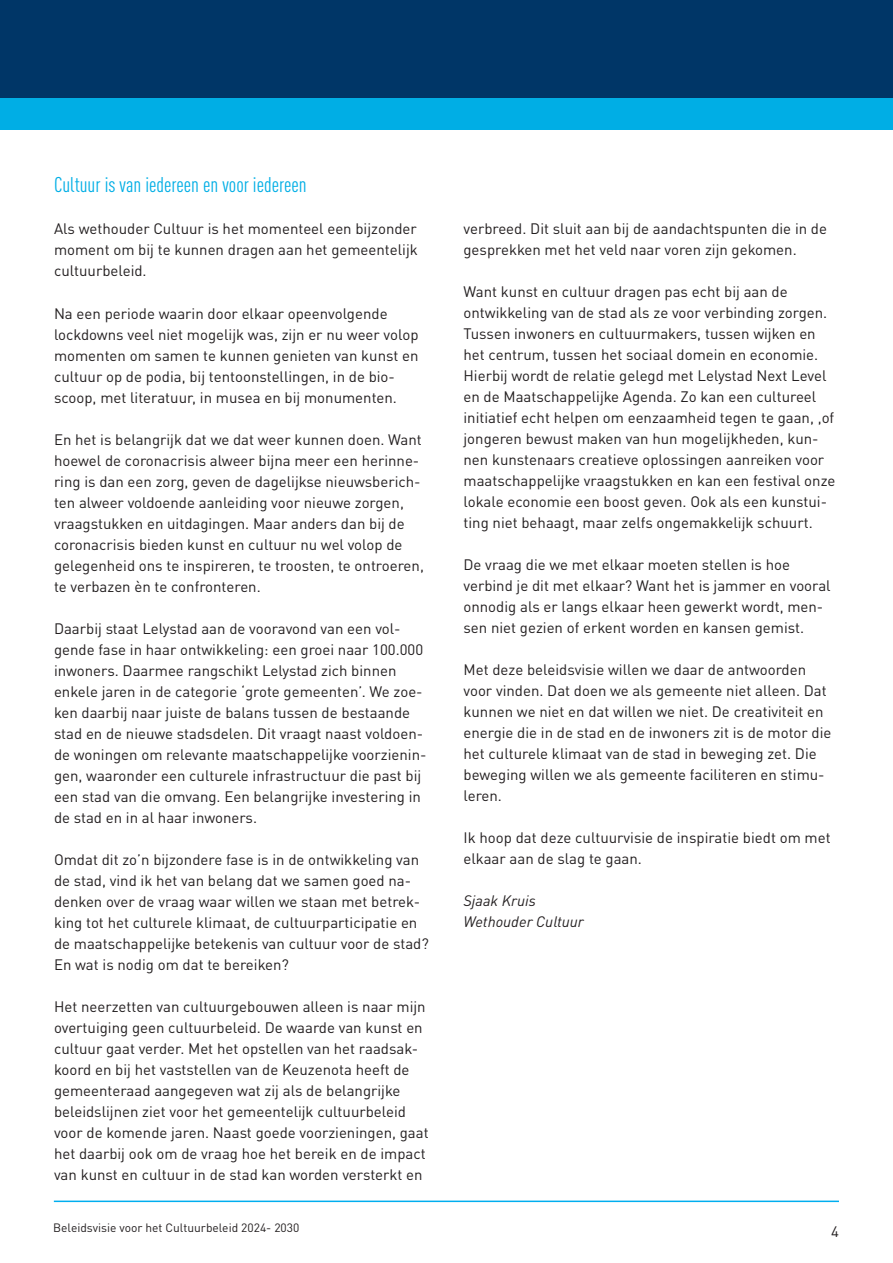
<style>
.page{position:relative;width:893px;height:1263px;background:#fff}
.page>*{position:absolute;margin:0;border:0;box-sizing:border-box;transform-origin:0 0}
.t1{font:condensed 21px "DIN Pro";color:#00aee5}
.t2{font:15px/21px "DIN Pro";color:#231f20}
.t3{font:italic 15px/21px "DIN Pro";color:#231f20}
.t4{font:12px "DIN Pro";color:#231f20}
</style>
<div class="page">
<hr style="left:54px;top:1200px;width:785px;height:2px;background:#00aeef">
<div style="left:0;top:0;width:893px;height:114px;background:#003667"></div>
<div style="left:0;top:99px;width:893px;height:31px;background:#00aee5"></div>
<h1 class="t1" style="left:54px;top:170px;width:254px">Cultuur is van iedereen en voor iedereen</h1>
<p class="t2" style="left:54px;top:217px;width:365px;text-align:justify">Als wethouder Cultuur is het momenteel een bijzonder moment om bij te kunnen dragen aan het gemeentelijk cultuurbeleid.</p>
<p class="t2" style="left:54px;top:301px;width:366px">Na een periode waarin door elkaar opeenvolgende lockdowns veel niet mogelijk was, zijn er nu weer volop momenten om samen te kunnen genieten van kunst en cultuur op de podia, bij tentoonstellingen, in de bio&shy;scoop, met literatuur, in musea en bij monumenten.</p>
<p class="t2" style="left:54px;top:427px;width:371px">En het is belangrijk dat we dat weer kunnen doen. Want hoewel de coronacrisis alweer bijna meer een herinne&shy;ring is dan een zorg, geven de dagelijkse nieuwsberich&shy;ten alweer voldoende aanleiding voor nieuwe zorgen, vraagstukken en uitdagingen. Maar anders dan bij de coronacrisis bieden kunst en cultuur nu wel volop de gelegenheid ons te inspireren, te troosten, te ontroeren, te verbazen èn te confronteren.</p>
<p class="t2" style="left:54px;top:616px;width:374px">Daarbij staat Lelystad aan de vooravond van een vol&shy;gende fase in haar ontwikkeling: een groei naar 100.000 inwoners. Daarmee rangschikt Lelystad zich binnen enkele jaren in de categorie ‘grote gemeenten’. We zoe&shy;ken daarbij naar juiste de balans tussen de bestaande stad en de nieuwe stadsdelen. Dit vraagt naast voldoen&shy;de woningen om relevante maatschappelijke voorzienin&shy;gen, waaronder een culturele infrastructuur die past bij een stad van die omvang. Een belangrijke investering in de stad en in al haar inwoners.</p>
<p class="t2" style="left:54px;top:847px;width:376px">Omdat dit zo’n bijzondere fase is in de ontwikkeling van de stad, vind ik het van belang dat we samen goed na&shy;denken over de vraag waar willen we staan met betrek&shy;king tot het culturele klimaat, de cultuurparticipatie en de maatschappelijke betekenis van cultuur voor de stad?<br>En wat is nodig om dat te bereiken?</p>
<p class="t2" style="left:54px;top:994px;width:376px">Het neerzetten van cultuurgebouwen alleen is naar mijn overtuiging geen cultuurbeleid. De waarde van kunst en cultuur gaat verder. Met het opstellen van het raadsak&shy;koord en bij het vaststellen van de Keuzenota heeft de gemeenteraad aangegeven wat zij als de belangrijke beleidslijnen ziet voor het gemeentelijk cultuurbeleid voor de komende jaren. Naast goede voorzieningen, gaat het daarbij ook om de vraag hoe het bereik en de impact van kunst en cultuur in de stad kan worden versterkt en</p>
<p class="t4" style="left:53px;top:1218px;width:248px">Beleidsvisie voor het Cultuurbeleid 2024- 2030</p>
<p class="t2" style="left:463px;top:217px;width:365px">verbreed. Dit sluit aan bij de aandachtspunten die in de gesprekken met het veld naar voren zijn gekomen.</p>
<p class="t2" style="left:463px;top:280px;width:373px">Want kunst en cultuur dragen pas echt bij aan de ontwikkeling van de stad als ze voor verbinding zorgen.<br>Tussen inwoners en cultuurmakers, tussen wijken en het centrum, tussen het sociaal domein en economie.<br>Hierbij wordt de relatie gelegd met Lelystad Next Level en de Maatschappelijke Agenda. Zo kan een cultureel initiatief echt helpen om eenzaamheid tegen te gaan, ,of jongeren bewust maken van hun mogelijkheden, kun&shy;nen kunstenaars creatieve oplossingen aanreiken voor maatschappelijke vraagstukken en kan een festival onze lokale economie een boost geven. Ook als een kunstui&shy;ting niet behaagt, maar zelfs ongemakkelijk schuurt.</p>
<p class="t2" style="left:463px;top:553px;width:369px">De vraag die we met elkaar moeten stellen is hoe verbind je dit met elkaar? Want het is jammer en vooral onnodig als er langs elkaar heen gewerkt wordt, men&shy;sen niet gezien of erkent worden en kansen gemist.</p>
<p class="t2" style="left:463px;top:658px;width:369px">Met deze beleidsvisie willen we daar de antwoorden voor vinden. Dat doen we als gemeente niet alleen. Dat kunnen we niet en dat willen we niet. De creativiteit en energie die in de stad en de inwoners zit is de motor die het culturele klimaat van de stad in beweging zet. Die beweging willen we als gemeente faciliteren en stimu&shy;leren.</p>
<p class="t2" style="left:463px;top:826px;width:369px">Ik hoop dat deze cultuurvisie de inspiratie biedt om met elkaar aan de slag te gaan.</p>
<p class="t3" style="left:463px;top:889px;width:122px">Sjaak Kruis<br>Wethouder Cultuur</p>
<p class="t2" style="left:831px;top:1219px;width:9px">4</p>
</div>
